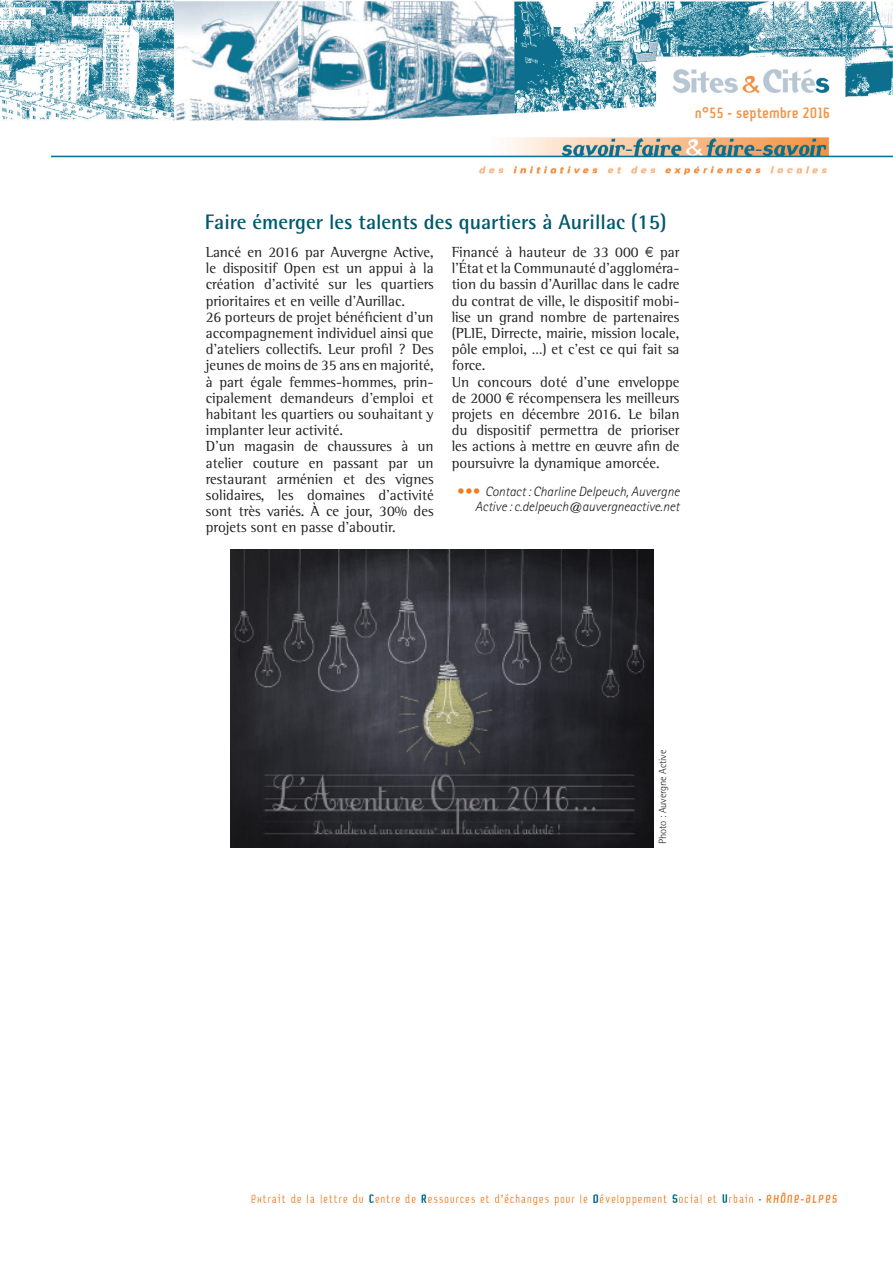
<style>
.page{position:relative;width:893px;height:1263px;background:#fff}
.page>*{position:absolute;margin:0;border:0;box-sizing:border-box;transform-origin:0 0}
.t1{font:700 21px "Rotis Semi Sans";color:#00586c}
.t2{font:15px/16.2px "Rotis Semi Serif";color:#231f20}
.t3{font:500 15px "Petrol";color:#f29345}
.t4{font:italic 300 13.5px/15px "Rotis Sans Serif";color:#231f20;text-align:right}
.t5{font:300 10.5px "Rotis Semi Sans";letter-spacing:-.01em;color:#231f20}
.s1{font-family:"Euro Sans"}
.s2{font-family:"Rotis Serif";font-weight:400;font-style:normal;font-size:15px;color:#f07e20}
</style>
<div class="page">
<img style="left:0;top:0;width:893px;height:1206px">
<img style="left:230px;top:549px;width:424px;height:299px">
<p class="t3" style="left:695px;top:104px;width:137px">n°55 - septembre 2016</p>
<h1 class="t1" style="left:205px;top:208px;width:463px">Faire émerger les talents des quartiers à Aurillac (15)</h1>
<p class="t2" style="left:206px;top:244px;width:229px">Lancé en 2016 par Auvergne Active, le dispositif Open est un appui à la création d’activité sur les quartiers prioritaires et en veille d’Aurillac.<br>26 porteurs de projet bénéficient d’un accompagnement individuel ainsi que d’ateliers collectifs. Leur profil ? Des jeunes de moins de 35 ans en majorité, à part égale femmes-hommes, prin&shy;cipalement demandeurs d’emploi et habitant les quartiers ou souhaitant y implanter leur activité.<br>D’un magasin de chaussures à un atelier couture en passant par un restaurant arménien et des vignes solidaires, les domaines d’activité sont très variés. À ce jour, 30% des projets sont en passe d'aboutir.</p>
<p class="t2" style="left:452px;top:244px;width:229px">Financé à hauteur de 33 000 <span class="s1">€</span> par l’État et la Communauté d’aggloméra&shy;tion du bassin d’Aurillac dans le cadre du contrat de ville, le dispositif mobi&shy;lise un grand nombre de partenaires (PLIE, Dirrecte, mairie, mission locale, pôle emploi, …) et c’est ce qui fait sa force.<br>Un concours doté d’une enveloppe de 2000 <span class="s1">€</span> récompensera les meilleurs projets en décembre 2016. Le bilan du dispositif permettra de prioriser les actions à mettre en œuvre afin de poursuivre la dynamique amorcée.</p>
<p class="t4" style="left:457px;top:484px;width:224px"><span class="s2">•••</span> Contact : Charline Delpeuch, Auvergne<br>Active : c.delpeuch@auvergneactive.net</p>
<p class="t5" style="left:656px;top:844px;width:96px;rotate:-90deg">Photo : Auvergne Active</p>
</div>
